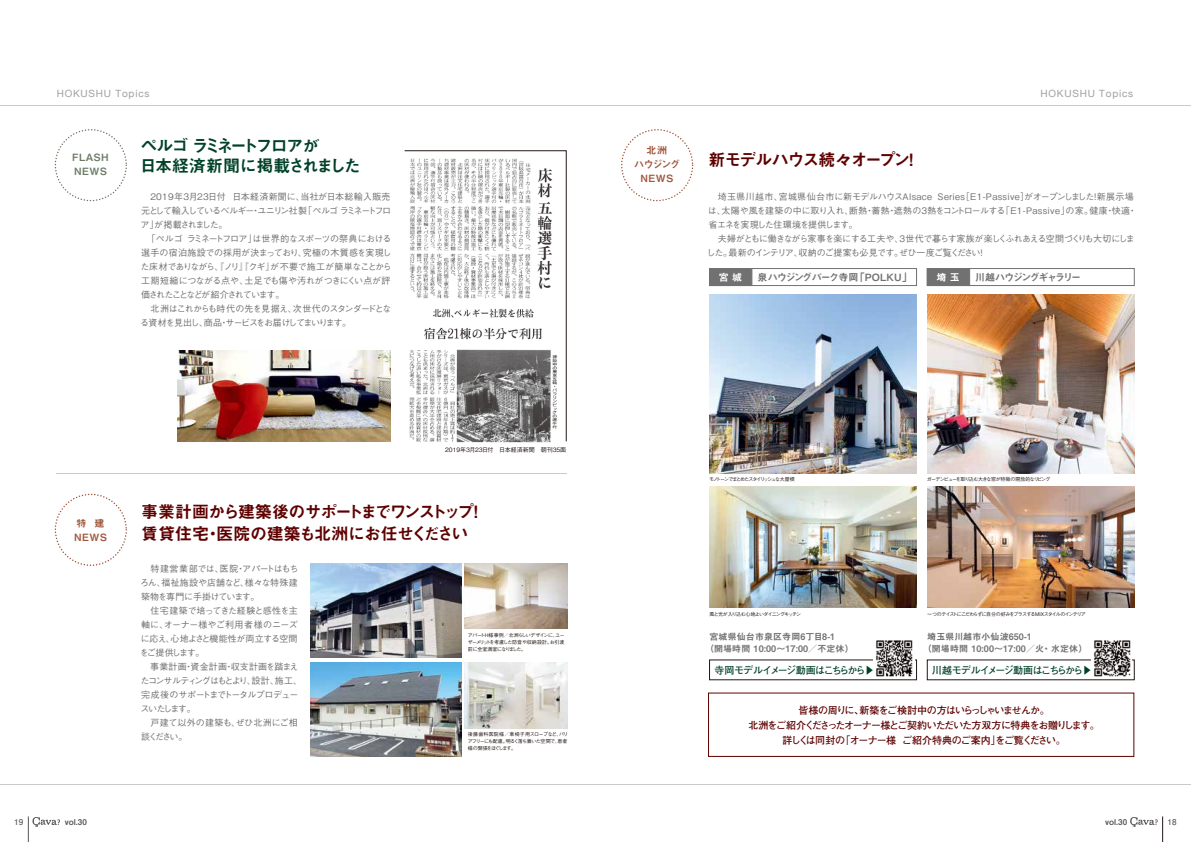
<style>
.page{position:relative;width:1191px;height:842px;background:#fff}
.page>*{position:absolute;margin:0;border:0;box-sizing:border-box;transform-origin:0 0}
.t1{font:17px/22px "Midashi Go Pr 5 MB31";letter-spacing:-.065em;color:#5e0000}
.t2{font:17px/20px "Midashi Go Pr 5 MB31";letter-spacing:-.12em;color:#004129}
.t3{font:700 10px/15px "Futo Go B101 Pr 5";letter-spacing:-.085em;color:#5e0000;text-align:center}
.t4{font:700 10px "Futo Go B101 Pr 5";letter-spacing:-.11em;color:#004129}
.t5{font:10px "Helvetica Neue";letter-spacing:.08em;color:#9fa0a0}
.t6{font:10px "Midashi Go Pr 5 MB31";letter-spacing:-.055em;color:#727171}
.t7{font:10px "Midashi Go Pr 5 MB31";letter-spacing:-.14em;color:#727171}
.t8{font:10px/14px "Midashi Go Pr 5 MB31";letter-spacing:.02em;color:#a0563b;text-align:center}
.t9{font:10px/14px "Midashi Go Pr 5 MB31";letter-spacing:.05em;color:#6a7a64}
.t10{font:10px/14px "Midashi Go Pr 5 MB31";letter-spacing:.05em;color:#a0563b}
.t11{font:10px "Midashi Go Pr 5 MB31";color:#fff}
.t12{font:500 9px/14px "Gothic BBB Pr 5";letter-spacing:-.055em;color:#727171}
.t13{font:500 9px/14px "Gothic BBB Pr 5";letter-spacing:-.035em;color:#727171}
.t14{font:9px/12px "Midashi Go Pr 5 MB31";letter-spacing:.01em;color:#727171}
.t15{font:8px "Midashi Go Pr 5 MB31";color:#595757}
.t16{font:700 8px "Futo Go B101 Pr 5";color:#595757}
.t17{font:500 6px "Gothic BBB Pr 5";color:#221815}
.t18{font:500 5px/7px "Gothic BBB Pr 5";letter-spacing:-.13em;color:#221815;text-align:justify}
.t19{font:500 5px/7px "Gothic BBB Pr 5";letter-spacing:-.085em;color:#221815}
.t20{font:500 5px "Gothic BBB Pr 5";letter-spacing:-.195em;color:#221815}
</style>
<div class="page">
<hr style="left:0;top:105px;width:1191px;height:1px;background:#c9caca">
<hr style="left:0;top:784px;width:1191px;height:1px;background:#c9caca">
<hr style="left:57px;top:473px;width:510px;height:1px;background:#c9caca">
<div style="left:55px;top:129px;width:72px;height:72px;border:2px dashed #6a7a64;border-radius:50%"></div>
<div style="left:621px;top:129px;width:72px;height:72px;border:2px dashed #a0563b;border-radius:50%"></div>
<div style="left:709px;top:268px;width:207px;height:18px;border:1px solid #727171"></div>
<div style="left:709px;top:268px;width:43px;height:18px;background:#727171"></div>
<img style="left:311px;top:564px;width:150px;height:93px">
<img style="left:311px;top:663px;width:150px;height:93px">
<img style="left:465px;top:564px;width:102px;height:65px">
<img style="left:178px;top:350px;width:212px;height:91px">
<img style="left:465px;top:663px;width:102px;height:65px">
<div style="left:55px;top:494px;width:72px;height:72px;border:2px dashed #a0563b;border-radius:50%"></div>
<div style="left:708px;top:693px;width:426px;height:64px;border:1px solid #5e0000"></div>
<div style="left:927px;top:268px;width:207px;height:18px;border:1px solid #727171"></div>
<div style="left:927px;top:268px;width:43px;height:18px;background:#727171"></div>
<img style="left:709px;top:295px;width:207px;height:178px">
<img style="left:709px;top:486px;width:207px;height:122px">
<img style="left:927px;top:295px;width:207px;height:178px">
<img style="left:927px;top:486px;width:207px;height:122px">
<img style="left:874px;top:640px;width:40px;height:37px">
<img style="left:1091px;top:640px;width:40px;height:37px">
<svg style="left:404px;top:150px;width:163px;height:292px"></svg>
<svg style="left:28px;top:816px;width:32px;height:26px"></svg>
<svg style="left:1130px;top:816px;width:33px;height:26px"></svg>
<p class="t5" style="left:57px;top:86px;width:94px">HOKUSHU Topics</p>
<p class="t5" style="left:1040px;top:86px;width:94px">HOKUSHU Topics</p>
<p class="t9" style="left:72px;top:150px;width:38px">FLASH<br>NEWS</p>
<h1 class="t2" style="left:140px;top:134px;width:222px">ペルゴ ラミネートフロアが<br>日本経済新聞に掲載されました</h1>
<p class="t12" style="left:140px;top:189px;width:253px">　2019年3月23日付 日本経済新聞に、当社が日本総輸入販売元として輸入しているベルギー・ユニリン社製「ペルゴ ラミネートフロア」が掲載されました。<br>　「ペルゴラミネートフロア」は世界的なスポーツの祭典における選手の宿泊施設での採用が決まっており、究極の木質感を実現した床材でありながら、『ノリ』『クギ』が不要で施工が簡単なことから工期短縮につながる点や、土足でも傷や汚れがつきにくい点が評価されたことなどが紹介されています。<br>　北洲はこれからも時代の先を見据え、次世代のスタンダードとなる資材を見出し、商品・サービスをお届けしてまいります。</p>
<p class="t10" style="left:74px;top:515px;width:34px">特 建<br>NEWS</p>
<p class="t17" style="left:445px;top:445px;width:123px">2019年3月23日付　日本経済新聞　朝刊35面</p>
<h1 class="t1" style="left:141px;top:499px;width:345px">事業計画から建築後のサポートまでワンストップ！賃貸住宅・医院の建築も北洲にお任せください</h1>
<p class="t12" style="left:140px;top:560px;width:164px">　特建営業部では、医院・アパートはもちろん、福祉施設や店舗など、様々な特殊建築物を専門に手掛けています。<br>　住宅建築で培ってきた経験と感性を主軸に、オーナー様やご利用者様のニーズに応え、心地よさと機能性が両立する空間をご提供します。<br>　事業計画・資金計画・収支計画を踏まえたコンサルティングはもとより、設計、施工、完成後のサポートまでトータルプロデュースいたします。<br>　戸建て以外の建築も、ぜひ北洲にご相談ください。</p>
<p class="t18" style="left:468px;top:631px;width:99px">アパートH様事例／北洲らしいデザインに、ユーザーメリットを考慮した防音や収納設計。お引渡前に全室満室になりました。</p>
<p class="t19" style="left:468px;top:730px;width:102px">後藤歯科医院様／車椅子用スロープなど、バリアフリーにも配慮。明るく落ち着いた空間で、患者様の緊張をほぐします。</p>
<p class="t8" style="left:634px;top:143px;width:48px">北洲<br>ハウジング<br>NEWS</p>
<h1 class="t1" style="left:708px;top:147px;width:213px">新モデルハウス続々オープン！</h1>
<p class="t13" style="left:706px;top:189px;width:431px">　埼玉県川越市、宮城県仙台市に新モデルハウスAlsace Series［E1-Passive］がオープンしました！新展示場は、太陽や風を建築の中に取り入れ、断熱・蓄熱・遮熱の３熱をコントロールする「E1-Passive」の家。健康・快適・省エネを実現した住環境を提供します。<br>　夫婦がともに働きながら家事を楽にする工夫や、３世代で暮らす家族が楽しくふれあえる空間づくりも大切にしました。最新のインテリア、収納のご提案も必見です。ぜひ一度ご覧ください！</p>
<p class="t11" style="left:718px;top:269px;width:25px">宮 城</p>
<p class="t6" style="left:757px;top:269px;width:156px">泉ハウジングパーク寺岡「POLKU」</p>
<p class="t11" style="left:936px;top:269px;width:25px">埼 玉</p>
<p class="t7" style="left:975px;top:269px;width:107px">川越ハウジングギャラリー</p>
<p class="t20" style="left:709px;top:475px;width:87px">モノトーンでまとめたスタイリッシュな大屋根</p>
<p class="t18" style="left:926px;top:475px;width:125px">ガーデンビューを取り込む大きな窓が特徴の開放的なリビング</p>
<p class="t18" style="left:709px;top:610px;width:93px">風と光が入り込む心地よいダイニングキッチン</p>
<p class="t18" style="left:927px;top:610px;width:160px">一つのテイストにこだわらずに自分の好みをプラスするMIXスタイルのインテリア</p>
<p class="t14" style="left:705px;top:630px;width:150px;text-indent:4px">宮城県仙台市泉区寺岡6丁目8-1<br>（開場時間 10:00～17:00／不定休）</p>
<p class="t14" style="left:922px;top:630px;width:166px;text-indent:4px">埼玉県川越市小仙波650-1<br>（開場時間 10:00～17:00／火・水定休）</p>
<p class="t4" style="left:714px;top:662px;width:161px">寺岡モデルイメージ動画はこちらから▶</p>
<p class="t4" style="left:932px;top:662px;width:161px">川越モデルイメージ動画はこちらから▶</p>
<p class="t3" style="left:748px;top:702px;width:353px">皆様の周りに、新築をご検討中の方はいらっしゃいませんか。<br>北洲をご紹介くださったオーナー様とご契約いただいた方双方に特典をお贈りします。詳しくは同封の「オーナー様 ご紹介特典のご案内」をご覧ください。</p>
<p class="t16" style="left:14px;top:815px;width:11px">19</p>
<p class="t15" style="left:65px;top:816px;width:24px">vol.30</p>
<p class="t15" style="left:1105px;top:816px;width:24px">vol.30</p>
<p class="t16" style="left:1167px;top:815px;width:11px">18</p>
</div>
